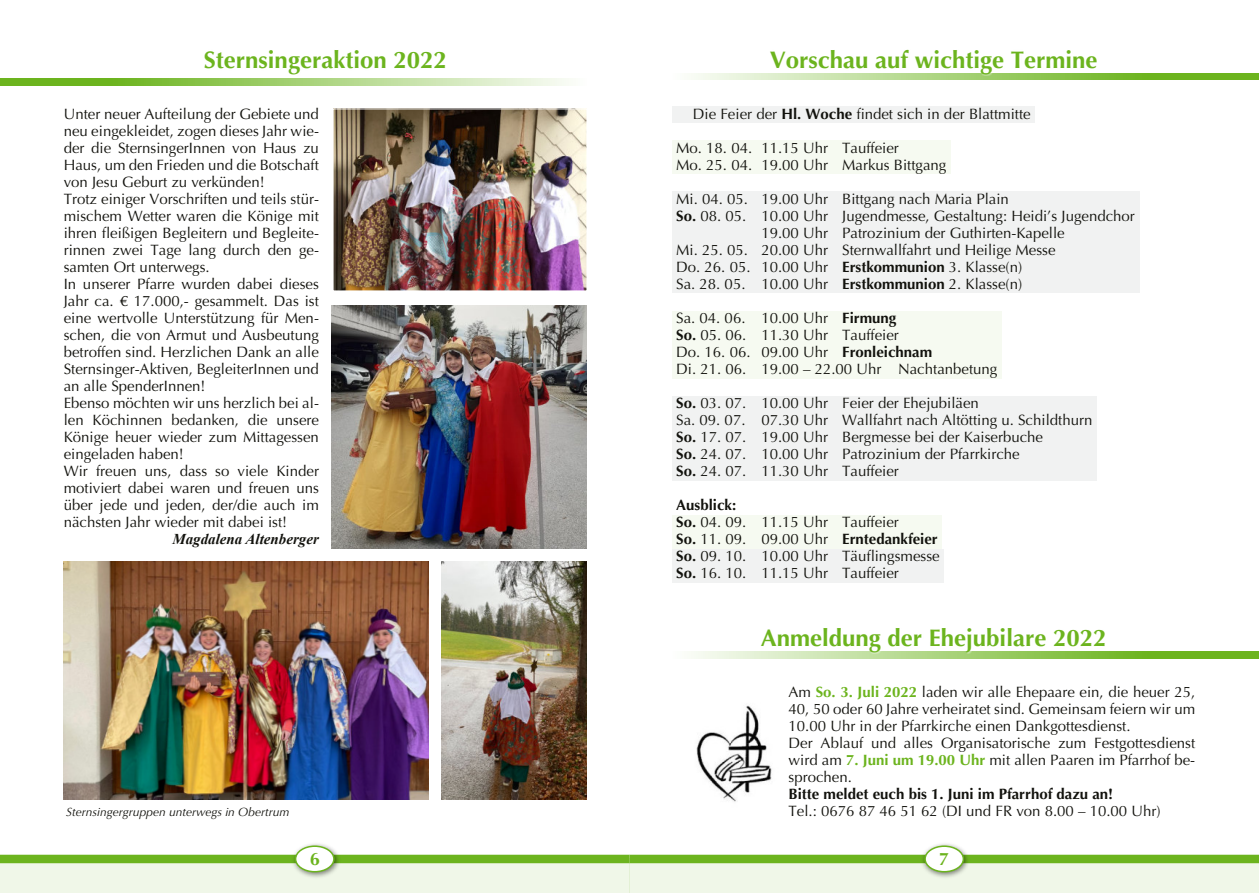
<style>
.page{position:relative;width:1259px;height:893px;background:#fff}
.page>*{position:absolute;margin:0;border:0;box-sizing:border-box;transform-origin:0 0}
.t1{font:700 24px "Optima";color:#6cb41e}
.t2{font:700 18px "Optima";color:#6cb41e}
.t3{font:15px/17px "Optima";color:#12120d}
.t4{font:700 15px "Optima";color:#12120d}
.t5{font:italic 700 15px "Times New Roman";color:#12120d}
.t6{font:italic 12px "Optima";color:#12120d}
.s1{font-weight:700}
.s2{font-weight:700;color:#6cb41e}
</style>
<div class="page">
<div style="left:0;top:858px;width:629px;height:35px;background:#f0f7e8"></div>
<div style="left:629px;top:858px;width:630px;height:35px;background:#f0f7e8"></div>
<div style="left:0;top:855px;width:629px;height:8px;background:#6cb41e"></div>
<div style="left:629px;top:855px;width:630px;height:8px;background:#6cb41e"></div>
<img style="left:291px;top:844px;width:50px;height:33px">
<div style="left:295px;top:845px;width:40px;height:27px;background:#fff;border:2px solid #6cb41e;border-radius:50%"></div>
<img style="left:921px;top:844px;width:50px;height:33px">
<div style="left:924px;top:845px;width:40px;height:27px;background:#fff;border:2px solid #6cb41e;border-radius:50%"></div>
<svg style="left:0;top:79px;width:569px;height:6px;background:#a4d074"></svg>
<img style="left:64px;top:561px;width:365px;height:238px">
<img style="left:332px;top:305px;width:255px;height:244px">
<img style="left:442px;top:561px;width:145px;height:238px">
<img style="left:335px;top:111px;width:250px;height:178px">
<div style="left:333px;top:109px;width:254px;height:182px;border:1px solid #fff"></div>
<svg style="left:691px;top:73px;width:568px;height:7px;background:#a2cf71"></svg>
<img style="left:770px;top:73px;width:327px;height:2px">
<div style="left:672px;top:107px;width:363px;height:16px;background:#f1f2f2"></div>
<div style="left:672px;top:141px;width:278px;height:33px;background:#f6faf1"></div>
<div style="left:672px;top:192px;width:467px;height:101px;background:#f1f2f2"></div>
<div style="left:672px;top:311px;width:329px;height:67px;background:#f6faf1"></div>
<div style="left:672px;top:396px;width:424px;height:84px;background:#f1f2f2"></div>
<div style="left:672px;top:515px;width:270px;height:33px;background:#f6faf1"></div>
<div style="left:672px;top:549px;width:272px;height:33px;background:#f1f2f2"></div>
<svg style="left:691px;top:652px;width:568px;height:6px;background:#a1cf70"></svg>
<img style="left:761px;top:651px;width:344px;height:3px">
<img style="left:696px;top:705px;width:76px;height:97px">
<h1 class="t1" style="left:204px;top:46px;width:244px">Sternsingeraktion 2022</h1>
<p class="t3" style="left:64px;top:106px;width:257px">Unter neuer Aufteilung der Gebiete und neu eingekleidet, zogen dieses Jahr wie&shy;der die SternsingerInnen von Haus zu Haus, um den Frieden und die Botschaft von Jesu Geburt zu verkünden!<br>Trotz einiger Vorschriften und teils stür&shy;mischem Wetter waren die Könige mit ihren fleißigen Begleitern und Begleite&shy;rinnen zwei Tage lang durch den ge&shy;samten Ort unterwegs.<br>In unserer Pfarre wurden dabei dieses Jahr ca. € 17.000,- gesammelt. Das ist eine wertvolle Unterstützung für Men&shy;schen, die von Armut und Ausbeutung betroffen sind. Herzlichen Dank an alle Sternsinger-Aktiven, BegleiterInnen und an alle SpenderInnen!<br>Ebenso möchten wir uns herzlich bei al&shy;len Köchinnen bedanken, die unsere Könige heuer wieder zum Mittagessen eingeladen haben!<br>Wir freuen uns, dass so viele Kinder motiviert dabei waren und freuen uns über jede und jeden, der/die auch im nächsten Jahr wieder mit dabei ist!</p>
<p class="t5" style="left:172px;top:534px;width:148px">Magdalena Altenberger</p>
<p class="t6" style="left:66px;top:805px;width:225px">Sternsingergruppen unterwegs in Obertrum</p>
<h1 class="t1" style="left:769px;top:46px;width:329px">Vorschau auf wichtige Termine</h1>
<p class="t3" style="left:693px;top:106px;width:339px">Die Feier der <span class="s1">Hl. Woche</span> findet sich in der Blattmitte</p>
<p class="t3" style="left:676px;top:140px;width:272px">Mo. 18. 04. 11.15 Uhr Tauffeier<br>Mo. 25. 04. 19.00 Uhr Markus Bittgang</p>
<p class="t3" style="left:676px;top:191px;width:334px">Mi. 04. 05. 19.00 Uhr Bittgang nach Maria Plain</p>
<p class="t3" style="left:676px;top:208px;width:460px"><span class="s1">So.</span> 08. 05. 10.00 Uhr Jugendmesse, Gestaltung: Heidi’s Jugendchor</p>
<p class="t3" style="left:761px;top:225px;width:305px">19.00 Uhr Patrozinium der Guthirten-Kapelle</p>
<p class="t3" style="left:676px;top:242px;width:381px">Mi. 25. 05. 20.00 Uhr Sternwallfahrt und Heilige Messe</p>
<p class="t3" style="left:676px;top:259px;width:347px">Do. 26. 05. 10.00 Uhr <span class="s1">Erstkommunion</span> 3. Klasse(n)</p>
<p class="t3" style="left:676px;top:276px;width:347px">Sa. 28. 05. 10.00 Uhr <span class="s1">Erstkommunion</span> 2. Klasse(n)</p>
<p class="t3" style="left:676px;top:310px;width:323px">Sa. 04. 06. 10.00 Uhr <span class="s1">Firmung<br>So.</span> 05. 06. 11.30 Uhr Tauffeier<br>Do. 16. 06. 09.00 Uhr <span class="s1">Fronleichnam<br></span>Di. 21. 06. 19.00 – 22.00 Uhr Nachtanbetung</p>
<p class="t3" style="left:676px;top:395px;width:417px"><span class="s1">So.</span> 03. 07. 10.00 Uhr Feier der Ehejubiläen<br>Sa. 09. 07. 07.30 Uhr Wallfahrt nach Altötting u. Schildthurn <span class="s1">So.</span> 17. 07. 19.00 Uhr Bergmesse bei der Kaiserbuche<br><span class="s1">So.</span> 24. 07. 10.00 Uhr Patrozinium der Pfarrkirche<br><span class="s1">So.</span> 24. 07. 11.30 Uhr Tauffeier</p>
<p class="t3" style="left:676px;top:497px;width:265px"><span class="s1">Ausblick:<br>So.</span> 04. 09. 11.15 Uhr Tauffeier<br><span class="s1">So.</span> 11. 09. 09.00 Uhr <span class="s1">Erntedankfeier<br>So.</span> 09. 10. 10.00 Uhr Täuflingsmesse<br><span class="s1">So.</span> 16. 10. 11.15 Uhr Tauffeier</p>
<h1 class="t1" style="left:761px;top:624px;width:347px">Anmeldung der Ehejubilare 2022</h1>
<p class="t3" style="left:788px;top:684px;width:408px">Am <span class="s2">So. 3. Juli 2022</span> laden wir alle Ehepaare ein, die heuer 25, 40, 50 oder 60 Jahre verheiratet sind. Gemeinsam feiern wir um 10.00 Uhr in der Pfarrkirche einen Dankgottesdienst.<br>Der Ablauf und alles Organisatorische zum Festgottesdienst wird am <span class="s2">7. Juni um 19.00 Uhr</span> mit allen Paaren im Pfarrhof be&shy;sprochen.</p>
<p class="t4" style="left:788px;top:786px;width:326px">Bitte meldet euch bis 1. Juni im Pfarrhof dazu an!</p>
<p class="t3" style="left:788px;top:803px;width:373px">Tel.: 0676 87 46 51 62 (DI und FR von 8.00 – 10.00 Uhr)</p>
<p class="t2" style="left:310px;top:849px;width:12px">6</p>
<p class="t2" style="left:939px;top:849px;width:12px">7</p>
</div>
